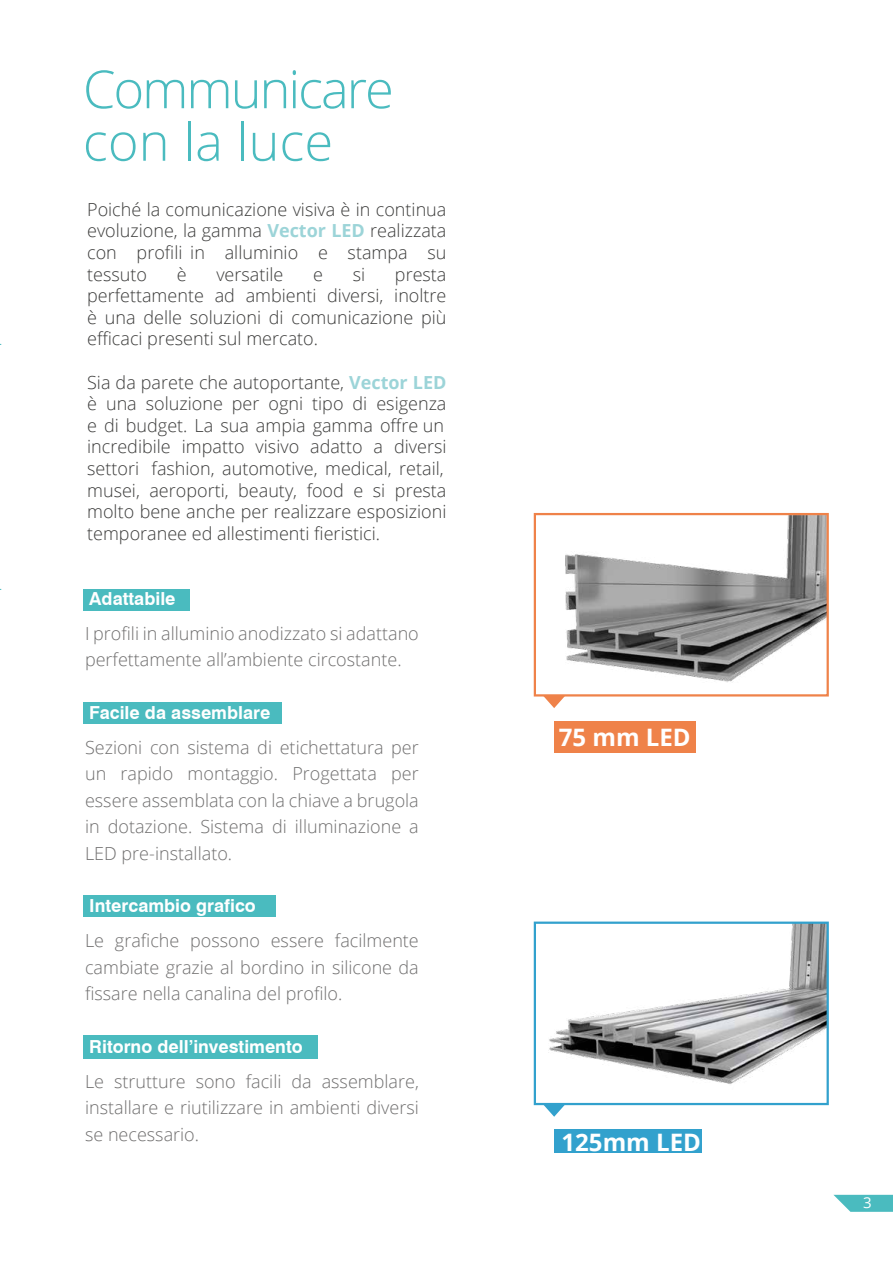
<style>
.page{position:relative;width:893px;height:1263px;background:#fff}
.page>*{position:absolute;margin:0;border:0;box-sizing:border-box;transform-origin:0 0}
.t1{font:300 52.5px/52.5px "Open Sans";letter-spacing:-.04em;color:#4abbbf}
.t2{font:700 24px "Open Sans";color:#fff}
.t3{font:300 18px/21.6px "Open Sans";color:#3c3c3b;text-align:justify}
.t4{font:300 18px/26.4px "Open Sans";color:#706f6f;text-align:justify}
.t5{font:700 18px "Swiss 721 BT";color:#fff}
.t6{font:15px "Open Sans";color:#fff}
.s1{font-weight:700;color:#9cd4d8}
</style>
<div class="page">
<svg style="left:833px;top:1195px;width:60px;height:17px"></svg>
<img style="left:565px;top:516px;width:261px;height:166px">
<div style="left:534px;top:513px;width:295px;height:183px;border:2px solid #ef8249"></div>
<div style="left:554px;top:721px;width:141px;height:32px;background:#ef8249"></div>
<svg style="left:543px;top:696px;width:22px;height:12px"></svg>
<svg style="left:543px;top:1105px;width:22px;height:12px"></svg>
<img style="left:548px;top:924px;width:278px;height:160px">
<div style="left:534px;top:921px;width:295px;height:184px;border:2px solid #32a1cd"></div>
<div style="left:554px;top:1130px;width:148px;height:23px;background:#32a1cd"></div>
<div style="left:84px;top:589px;width:106px;height:21px;background:#4abbbf"></div>
<div style="left:83px;top:702px;width:198px;height:21px;background:#4abbbf"></div>
<div style="left:83px;top:895px;width:192px;height:22px;background:#4abbbf"></div>
<div style="left:83px;top:1035px;width:235px;height:24px;background:#4abbbf"></div>
<h1 class="t1" style="left:83px;top:62px;width:312px">Communicare con la luce</h1>
<p class="t3" style="left:87px;top:198px;width:361px">Poiché la comunicazione visiva è in continua evoluzione, la gamma <span class="s1">Vector LED</span> realizzata con profili in alluminio e stampa su tessuto</p>
<p class="t3" style="left:177px;top:263px;width:11px">è</p>
<p class="t3" style="left:216px;top:263px;width:69px">versatile</p>
<p class="t3" style="left:313px;top:263px;width:11px">e</p>
<p class="t3" style="left:353px;top:263px;width:14px">si</p>
<p class="t3" style="left:87px;top:263px;width:361px;text-indent:308px">presta perfettamente ad ambienti diversi, inoltre è una delle soluzioni di comunicazione più efficaci presenti sul mercato.</p>
<p class="t3" style="left:87px;top:371px;width:361px;text-align:left">Sia da parete che autoportante, <span class="s1">Vector LED </span>è una soluzione per ogni tipo di esigenza e di budget. La sua ampia gamma offre un incredibile impatto visivo adatto a diversi settori fashion, automotive, medical, retail, musei, aeroporti, beauty, food e si presta molto bene anche per realizzare esposizioni temporanee ed allestimenti fieristici.</p>
<p class="t5" style="left:89px;top:588px;width:88px">Adattabile</p>
<p class="t4" style="left:85px;top:620px;width:335px">I profili in alluminio anodizzato si adattano perfettamente all’ambiente circostante.</p>
<p class="t5" style="left:89px;top:702px;width:183px">Facile da assemblare</p>
<p class="t4" style="left:85px;top:734px;width:335px">Sezioni con sistema di etichettatura per un rapido montaggio. Progettata per essere assemblata con la chiave a brugola in dotazione. Sistema di illuminazione a LED pre-installato.</p>
<p class="t5" style="left:89px;top:895px;width:168px">Intercambio grafico</p>
<p class="t4" style="left:85px;top:927px;width:335px">Le grafiche possono essere facilmente cambiate grazie al bordino in silicone da fissare nella canalina del profilo.</p>
<p class="t5" style="left:89px;top:1035px;width:215px">Ritorno dell’investimento</p>
<p class="t4" style="left:85px;top:1067px;width:335px">Le strutture sono facili da assemblare, installare e riutilizzare in ambienti diversi se necessario.</p>
<h2 class="t2" style="left:559px;top:721px;width:133px">75 mm LED</h2>
<h2 class="t2" style="left:561px;top:1125px;width:141px">125mm LED</h2>
<p class="t6" style="left:863px;top:1192px;width:10px">3</p>
</div>
